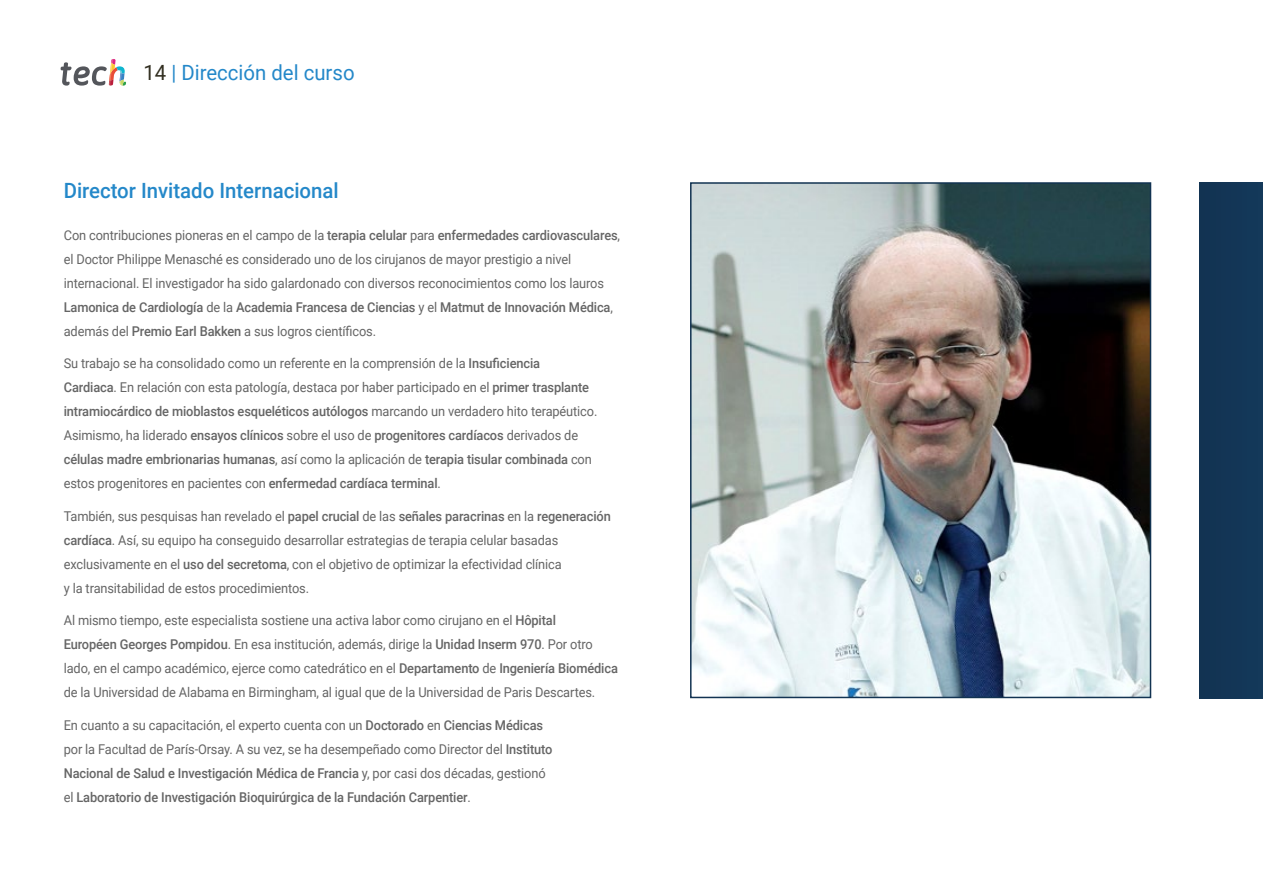
<style>
.page{position:relative;width:1263px;height:893px;background:#fff}
.page>*{position:absolute;margin:0;border:0;box-sizing:border-box;transform-origin:0 0}
.t1{font:500 21px "Roboto";color:#2488c9}
.t2{font:21px "Roboto";color:#2488c9}
.t3{font:13.5px/24px "Roboto";letter-spacing:-.01em;color:#656565;scale:.95 1}
.s1{color:#312e20}
.s2{font-weight:500}
</style>
<div class="page">
<svg style="left:61px;top:59px;width:65px;height:27px"></svg>
<div style="left:1199px;top:182px;width:64px;height:516px;background:#133556"></div>
<img style="left:693px;top:185px;width:455px;height:510px">
<div style="left:690px;top:182px;width:461px;height:516px;border:2px solid #123352"></div>
<h1 class="t2" style="left:144px;top:57px;width:213px"><span class="s1">14</span> | Dirección del curso</h1>
<h1 class="t1" style="left:64px;top:176px;width:276px">Director Invitado Internacional</h1>
<p class="t3" style="left:64px;top:222px;width:587px">Con contribuciones pioneras en el campo de la <span class="s2">terapia celular</span> para <span class="s2">enfermedades cardiovasculares</span>, el Doctor Philippe Menasché es considerado uno de los cirujanos de mayor prestigio a nivel internacional. El investigador ha sido galardonado con diversos reconocimientos como los lauros <span class="s2">Lamonica de Cardiología</span> de la <span class="s2">Academia Francesa de Ciencias</span> y el <span class="s2">Matmut de Innovación Médica</span>, además del <span class="s2">Premio Earl Bakken</span> a sus logros científicos.</p>
<p class="t3" style="left:64px;top:351px;width:563px">Su trabajo se ha consolidado como un referente en la comprensión de la <span class="s2">Insuficiencia<br>Cardiaca</span>. En relación con esta patología, destaca por haber participado en el <span class="s2">primer trasplante intramiocárdico de mioblastos esqueléticos autólogos</span> marcando un verdadero hito terapéutico.<br>Asimismo, ha liderado <span class="s2">ensayos clínicos</span> sobre el uso de <span class="s2">progenitores cardíacos</span> derivados de <span class="s2">células madre embrionarias humanas</span>, así como la aplicación de <span class="s2">terapia tisular combinada</span> con estos progenitores en pacientes con <span class="s2">enfermedad cardíaca terminal</span>.</p>
<p class="t3" style="left:64px;top:503px;width:577px">También, sus pesquisas han revelado el <span class="s2">papel crucial</span> de las <span class="s2">señales paracrinas</span> en la <span class="s2">regeneración cardíaca</span>. Así, su equipo ha conseguido desarrollar estrategias de terapia celular basadas exclusivamente en el <span class="s2">uso del secretoma</span>, con el objetivo de optimizar la efectividad clínica<br>y la transitabilidad de estos procedimientos.</p>
<p class="t3" style="left:64px;top:608px;width:585px">Al mismo tiempo, este especialista sostiene una activa labor como cirujano en el <span class="s2">Hôpital<br>Européen Georges Pompidou</span>. En esa institución, además, dirige la <span class="s2">Unidad Inserm 970</span>. Por otro lado, en el campo académico, ejerce como catedrático en el <span class="s2">Departamento</span> de <span class="s2">Ingeniería Biomédica </span>de la Universidad de Alabama en Birmingham, al igual que de la Universidad de Paris Descartes.</p>
<p class="t3" style="left:64px;top:712px;width:516px">En cuanto a su capacitación, el experto cuenta con un <span class="s2">Doctorado</span> en <span class="s2">Ciencias Médicas </span>por la Facultad de París-Orsay. A su vez, se ha desempeñado como Director del <span class="s2">Instituto Nacional de Salud e Investigación Médica de Francia</span> y, por casi dos décadas, gestionó el <span class="s2">Laboratorio de Investigación Bioquirúrgica de la Fundación Carpentier</span>.</p>
</div>
